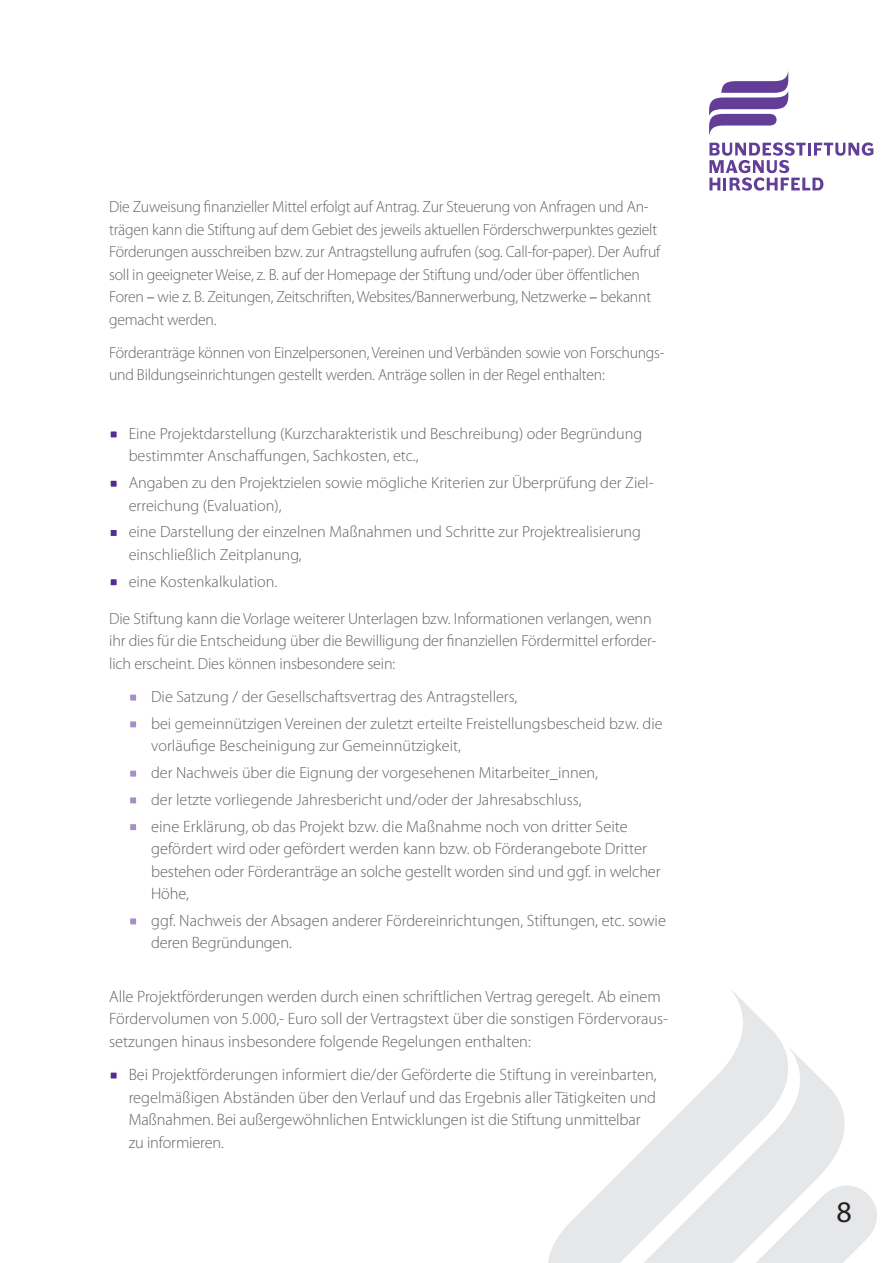
<style>
.page{position:relative;width:893px;height:1263px;background:#fff}
.page>*{position:absolute;margin:0;border:0;box-sizing:border-box;transform-origin:0 0}
.t1{font:30px "Myriad Pro";color:#231f20}
.t2{font:300 16.5px/22.5px "Myriad Pro";color:#636366}
.t3{font:300 16.2px/22.5px "Myriad Pro";letter-spacing:-.01em;color:#636366}
.s1{font-weight:400}
</style>
<div class="page">
<svg style="left:709px;top:142px;width:164px;height:49px"></svg>
<svg style="left:709px;top:72px;width:79px;height:63px"></svg>
<svg style="left:869px;top:1196px;width:8px;height:40px"></svg>
<svg style="left:731px;top:990px;width:52px;height:55px"></svg>
<svg style="left:548px;top:1045px;width:321px;height:218px;fill:#e6e7e9"></svg>
<svg style="left:110px;top:431px;width:7px;height:7px"></svg>
<svg style="left:110px;top:480px;width:7px;height:7px"></svg>
<svg style="left:110px;top:530px;width:7px;height:6px"></svg>
<svg style="left:110px;top:579px;width:7px;height:7px"></svg>
<svg style="left:130px;top:694px;width:7px;height:7px"></svg>
<svg style="left:130px;top:721px;width:7px;height:7px"></svg>
<svg style="left:130px;top:770px;width:7px;height:7px"></svg>
<svg style="left:130px;top:797px;width:7px;height:7px"></svg>
<svg style="left:130px;top:824px;width:7px;height:7px"></svg>
<svg style="left:130px;top:918px;width:7px;height:7px"></svg>
<svg style="left:110px;top:1072px;width:7px;height:7px"></svg>
<p class="t3" style="left:109px;top:196px;width:553px">Die Zuweisung finanzieller Mittel erfolgt auf Antrag. Zur Steuerung von Anfragen und An&shy;trägen kann die Stiftung auf dem Gebiet des jeweils aktuellen Förderschwerpunktes gezielt Förderungen ausschreiben bzw. zur Antragstellung aufrufen (sog. Call-for-paper). Der Aufruf soll in geeigneter Weise, z. B. auf der Homepage der Stiftung und/oder über öffentlichen Foren <span class="s1">–</span> wie z. B. Zeitungen, Zeitschriften, Websites/Bannerwerbung, Netzwerke <span class="s1">–</span> bekannt gemacht werden.</p>
<p class="t3" style="left:109px;top:341px;width:557px">Förderanträge können von Einzelpersonen, Vereinen und Verbänden sowie von Forschungs&shy;und Bildungseinrichtungen gestellt werden. Anträge sollen in der Regel enthalten:</p>
<p class="t3" style="left:129px;top:423px;width:515px">Eine Projektdarstellung (Kurzcharakteristik und Beschreibung) oder Begründung bestimmter Anschaffungen, Sachkosten, etc.,</p>
<p class="t3" style="left:129px;top:472px;width:526px">Angaben zu den Projektzielen sowie mögliche Kriterien zur Überprüfung der Ziel&shy;erreichung (Evaluation),</p>
<p class="t3" style="left:129px;top:521px;width:514px">eine Darstellung der einzelnen Maßnahmen und Schritte zur Projektrealisierung einschließlich Zeitplanung,</p>
<p class="t3" style="left:129px;top:570px;width:150px">eine Kostenkalkulation.</p>
<p class="t3" style="left:109px;top:608px;width:549px">Die Stiftung kann die Vorlage weiterer Unterlagen bzw. Informationen verlangen, wenn ihr dies für die Entscheidung über die Bewilligung der finanziellen Fördermittel erforder&shy;lich erscheint. Dies können insbesondere sein:</p>
<p class="t3" style="left:151px;top:684px;width:513px;line-height:26.7px">Die Satzung / der Gesellschaftsvertrag des Antragstellers,<br>bei gemeinnützigen Vereinen der zuletzt erteilte Freistellungsbescheid bzw. die</p>
<p class="t3" style="left:151px;top:733px;width:448px;line-height:26.7px">vorläufige Bescheinigung zur Gemeinnützigkeit,<br>der Nachweis über die Eignung der vorgesehenen Mitarbeiter_innen, der letzte vorliegende Jahresbericht und/oder der Jahresabschluss,</p>
<p class="t2" style="left:151px;top:815px;width:511px">eine Erklärung, ob das Projekt bzw. die Maßnahme noch von dritter Seite gefördert wird oder gefördert werden kann bzw. ob Förderangebote Dritter bestehen oder Förderanträge an solche gestellt worden sind und ggf. in welcher Höhe,</p>
<p class="t2" style="left:151px;top:909px;width:516px">ggf. Nachweis der Absagen anderer Fördereinrichtungen, Stiftungen, etc. sowie deren Begründungen.</p>
<p class="t2" style="left:109px;top:985px;width:560px">Alle Projektförderungen werden durch einen schriftlichen Vertrag geregelt. Ab einem<br>Fördervolumen von 5.000,- Euro soll der Vertragstext über die sonstigen Fördervoraus&shy;setzungen hinaus insbesondere folgende Regelungen enthalten:</p>
<p class="t2" style="left:129px;top:1063px;width:529px">Bei Projektförderungen informiert die/der Geförderte die Stiftung in vereinbarten, regelmäßigen Abständen über den Verlauf und das Ergebnis aller Tätigkeiten und Maßnahmen. Bei außergewöhnlichen Entwicklungen ist die Stiftung unmittelbar zu informieren.</p>
<h1 class="t1" style="left:836px;top:1193px;width:17px">8</h1>
</div>
